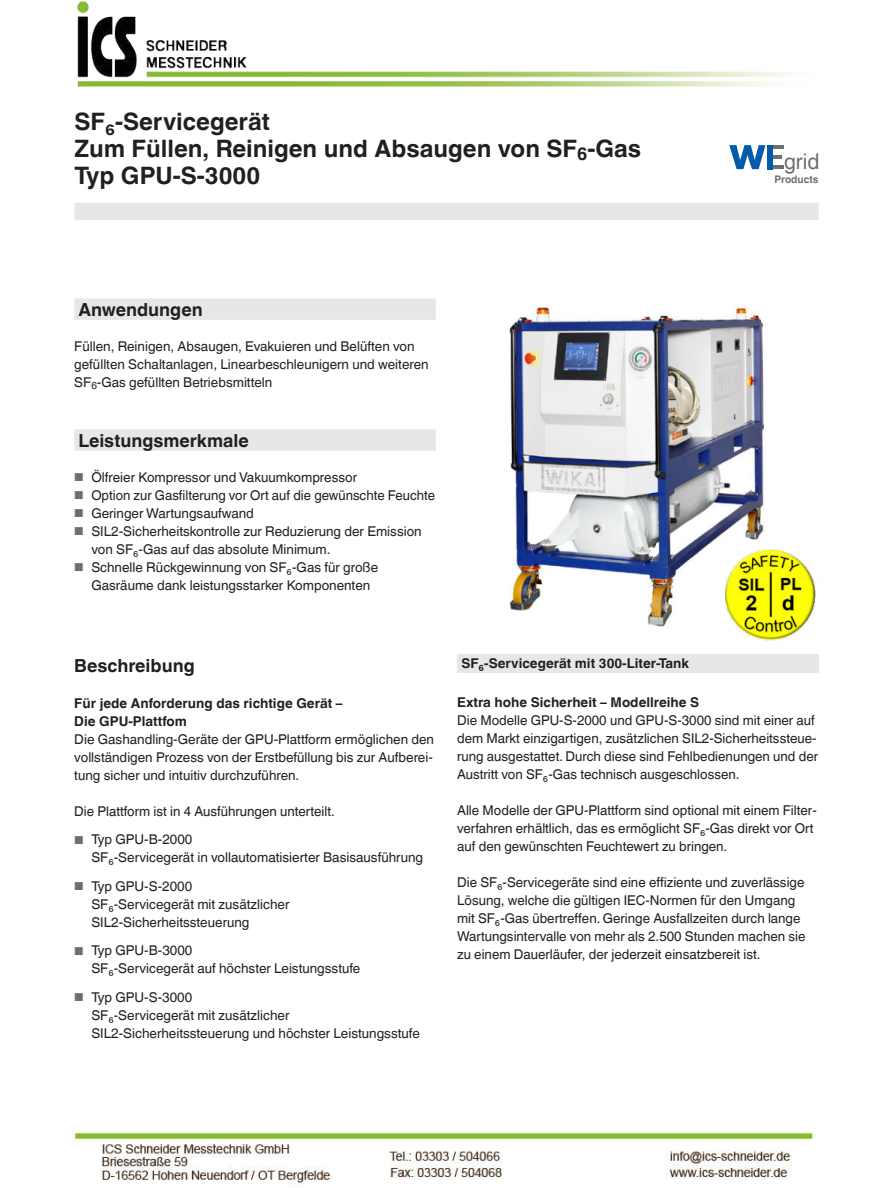
<style>
.page{position:relative;width:893px;height:1188px;background:#fff}
.page>*{position:absolute;margin:0;border:0;box-sizing:border-box;transform-origin:0 0}
.t1{font:700 24px/27px "Helvetica World";color:#231f20}
.t2{font:21.75px "Helvetica World";color:#6d6e71}
.t3{font:700 18px "Helvetica World";color:#231f20}
.t4{font:13.5px/18px "Helvetica World";color:#231f20}
.t5{font:700 13.5px/18px "Helvetica World";color:#231f20}
.t6{font:700 10.5px "Helvetica World";color:#6d6e71}
.s1{font-size:11.55px;color:#6d6e71}
</style>
<div class="page">
<div style="left:74px;top:203px;width:745px;height:17px;background:#e6e7e9"></div>
<div style="left:457px;top:654px;width:362px;height:19px;background:#e6e7e9"></div>
<img style="left:509px;top:304px;width:255px;height:323px">
<svg style="left:74px;top:298px;width:362px;height:153px"></svg>
<img style="left:718px;top:545px;width:98px;height:96px">
<hr style="left:768px;top:145px;width:15px;height:4px;background:#6d6e71">
<hr style="left:770px;top:155px;width:12px;height:4px;background:#6d6e71">
<svg style="left:729px;top:145px;width:36px;height:24px"></svg>
<hr style="left:768px;top:165px;width:15px;height:4px;background:#6d6e71">
<div style="left:768px;top:145px;width:5px;height:24px;background:#015aaa"></div>
<img style="left:77px;top:1px;width:718px;height:86px">
<img style="left:72px;top:1130px;width:742px;height:55px">
<h1 class="t1" style="left:74px;top:108px;width:568px">SF₆-Servicegerät<br>Zum Füllen, Reinigen und Absaugen von SF<sub>6</sub>-Gas<br>Typ GPU-S-3000</h1>
<h3 class="t3" style="left:79px;top:299px;width:126px">Anwendungen</h3>
<p class="t4" style="left:74px;top:338px;width:356px">Füllen, Reinigen, Absaugen, Evakuieren und Belüften von gefüllten Schaltanlagen, Linearbeschleunigern und weiteren<br>SF<sub>6</sub>-Gas gefüllten Betriebsmitteln</p>
<h3 class="t3" style="left:79px;top:430px;width:172px">Leistungsmerkmale</h3>
<p class="t4" style="left:74px;top:469px;width:284px"><span class="s1">■</span> Ölfreier Kompressor und Vakuumkompressor</p>
<p class="t4" style="left:74px;top:486px;width:362px"><span class="s1">■</span> Option zur Gasfilterung vor Ort auf die gewünschte Feuchte</p>
<p class="t4" style="left:74px;top:505px;width:181px"><span class="s1">■</span> Geringer Wartungsaufwand</p>
<p class="t4" style="left:91px;top:523px;width:332px;text-indent:-17px"><span class="s1">■</span> SIL2-Sicherheitskontrolle zur Reduzierung der Emission von SF₆-Gas auf das absolute Minimum.</p>
<p class="t4" style="left:91px;top:558px;width:288px;text-indent:-17px"><span class="s1">■</span> Schnelle Rückgewinnung von SF₆-Gas für große<br>Gasräume dank leistungsstarker Komponenten</p>
<h2 class="t2" style="left:784px;top:153px;width:37px">grid</h2>
<p class="t6" style="left:774px;top:173px;width:46px">Products</p>
<h3 class="t3" style="left:74px;top:655px;width:122px">Beschreibung</h3>
<p class="t5" style="left:74px;top:694px;width:270px">Für jede Anforderung das richtige Gerät –<br>Die GPU-Plattfom</p>
<p class="t4" style="left:74px;top:731px;width:361px;text-align:justify">Die Gashandling-Geräte der GPU-Plattform ermöglichen den vollständigen Prozess von der Erstbefüllung bis zur Aufberei&shy;tung sicher und intuitiv durchzuführen.</p>
<p class="t4" style="left:74px;top:803px;width:262px">Die Plattform ist in 4 Ausführungen unterteilt.</p>
<p class="t4" style="left:91px;top:832px;width:333px;text-indent:-17px"><span class="s1">■</span> Typ GPU-B-2000<br>SF₆-Servicegerät in vollautomatisierter Basisausführung</p>
<p class="t4" style="left:91px;top:878px;width:200px;text-indent:-17px"><span class="s1">■</span> Typ GPU-S-2000<br>SF₆-Servicegerät mit zusätzlicher<br>SIL2-Sicherheitssteuerung</p>
<p class="t4" style="left:91px;top:943px;width:271px;text-indent:-17px"><span class="s1">■</span> Typ GPU-B-3000<br>SF₆-Servicegerät auf höchster Leistungsstufe</p>
<p class="t4" style="left:91px;top:989px;width:330px;text-indent:-17px"><span class="s1">■</span> Typ GPU-S-3000<br>SF₆-Servicegerät mit zusätzlicher<br>SIL2-Sicherheitssteuerung und höchster Leistungsstufe</p>
<p class="t5" style="left:461px;top:654px;width:229px">SF₆-Servicegerät mit 300-Liter-Tank</p>
<p class="t5" style="left:457px;top:693px;width:244px">Extra hohe Sicherheit – Modellreihe S</p>
<p class="t4" style="left:457px;top:711px;width:363px">Die Modelle GPU-S-2000 und GPU-S-3000 sind mit einer auf dem Markt einzigartigen, zusätzlichen SIL2-Sicherheitssteue&shy;rung ausgestattet. Durch diese sind Fehlbedienungen und der Austritt von SF₆-Gas technisch ausgeschlossen.</p>
<p class="t4" style="left:457px;top:801px;width:361px">Alle Modelle der GPU-Plattform sind optional mit einem Filter&shy;verfahren erhältlich, das es ermöglicht SF₆-Gas direkt vor Ort auf den gewünschten Feuchtewert zu bringen.</p>
<p class="t4" style="left:457px;top:873px;width:350px">Die SF₆-Servicegeräte sind eine effiziente und zuverlässige Lösung, welche die gültigen IEC-Normen für den Umgang mit SF₆-Gas übertreffen. Geringe Ausfallzeiten durch lange Wartungsintervalle von mehr als 2.500 Stunden machen sie zu einem Dauerläufer, der jederzeit einsatzbereit ist.</p>
</div>
